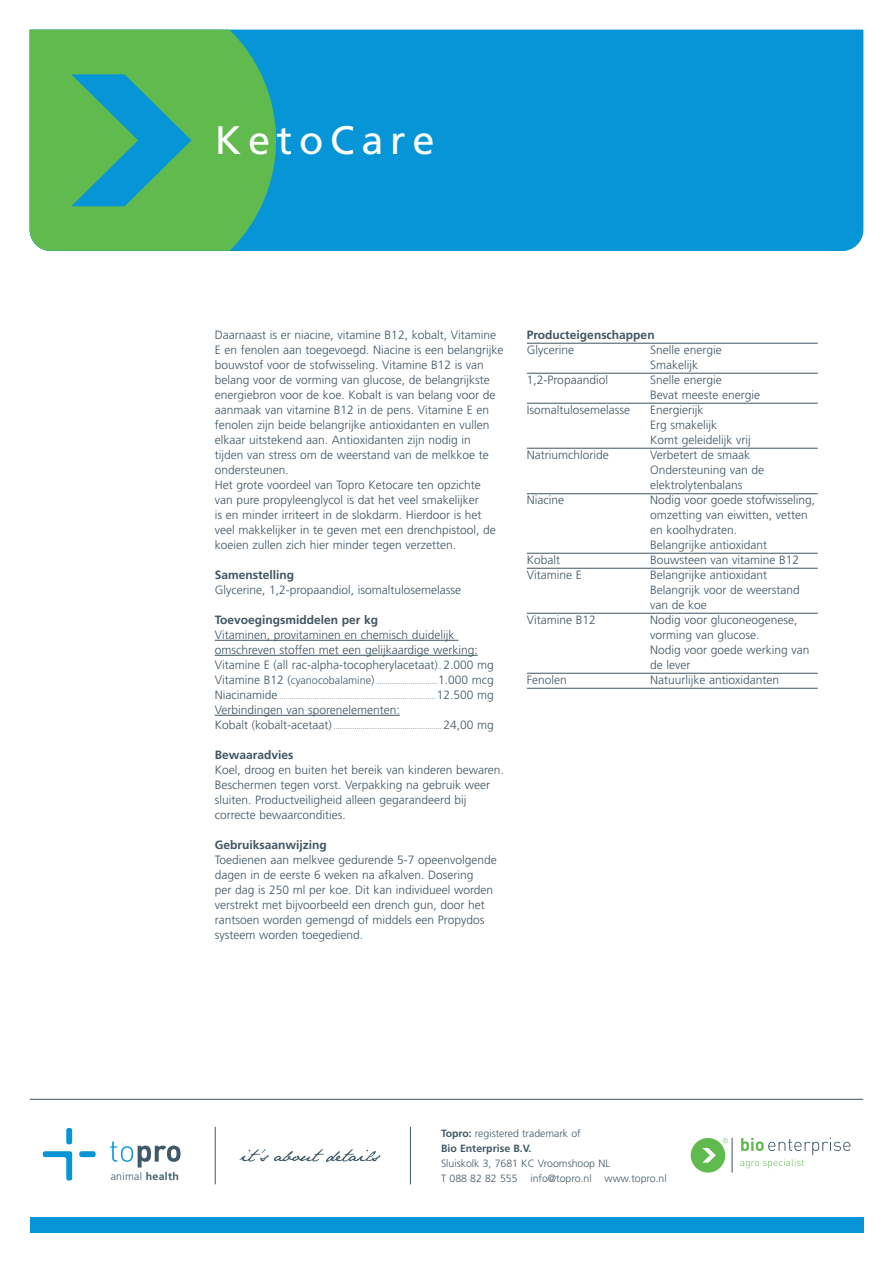
<style>
.page{position:relative;width:893px;height:1263px;background:#fff}
.page>*{position:absolute;margin:0;border:0;box-sizing:border-box;transform-origin:0 0}
.t1{font:39.75px "Frutiger LT Std";letter-spacing:.17em;color:#fff}
.t2{font:300 12px/15px "Frutiger LT Std";color:#405462}
.t3{font:700 12px "Frutiger LT Std";color:#405462}
.t4{font:300 10.65px "Frutiger LT Std";letter-spacing:.03em;color:#405968}
.t5{font:300 10.5px "Frutiger LT Std";color:#405968}
.t6{font:700 10.5px "Frutiger LT Std";color:#405968}
.t7{font:300 7.5px "Frutiger LT Std";color:#405462}
.s1{font-size:7.5px}
.s2{font-size:12px}
.s3{font-size:10.8px;color:#405968}
.s4{font-weight:700}
</style>
<div class="page">
<hr style="left:30px;top:1099px;width:833px;height:1px;background:#405462">
<div style="left:30px;top:1217px;width:833px;height:16px;background:#0696d7"></div>
<hr style="left:215px;top:1127px;width:1px;height:57px;background:#405968">
<svg style="left:240px;top:1149px;width:140px;height:13px"></svg>
<svg style="left:110px;top:1141px;width:70px;height:26px"></svg>
<div style="left:66px;top:1128px;width:6px;height:16px;background:#0696d7;border-radius:2px"></div>
<div style="left:79px;top:1151px;width:17px;height:6px;background:#0696d7;border-radius:2px"></div>
<svg style="left:43px;top:1151px;width:29px;height:29px"></svg>
<div style="left:691px;top:1138px;width:34px;height:34px;background:#60ba4e;border-radius:50%"></div>
<svg style="left:702px;top:1148px;width:14px;height:14px"></svg>
<svg style="left:722px;top:1138px;width:6px;height:5px"></svg>
<hr style="left:732px;top:1138px;width:1px;height:34px;background:#405462">
<svg style="left:740px;top:1137px;width:110px;height:31px"></svg>
<hr style="left:410px;top:1127px;width:1px;height:57px;background:#405968">
<hr style="left:215px;top:640px;width:243px;height:1px;background:#405462">
<hr style="left:215px;top:655px;width:263px;height:1px;background:#405462">
<hr style="left:215px;top:715px;width:185px;height:1px;background:#405462">
<div style="left:276px;top:30px;width:587px;height:221px;background:#0696d7"></div>
<svg style="left:30px;top:30px;width:246px;height:221px;background:#4fb366"></svg>
<hr style="left:527px;top:343px;width:291px;height:1px;background:#405462">
<hr style="left:527px;top:373px;width:291px;height:1px;background:#405462">
<hr style="left:527px;top:403px;width:291px;height:1px;background:#405462">
<hr style="left:527px;top:448px;width:291px;height:1px;background:#405462">
<hr style="left:527px;top:553px;width:291px;height:1px;background:#405462">
<hr style="left:527px;top:493px;width:291px;height:1px;background:#405462">
<hr style="left:527px;top:568px;width:291px;height:1px;background:#405462">
<hr style="left:527px;top:613px;width:291px;height:1px;background:#405462">
<hr style="left:527px;top:673px;width:291px;height:1px;background:#405462">
<hr style="left:527px;top:688px;width:291px;height:1px;background:#405462">
<p class="t1" style="left:215px;top:117px;width:203px">HoofTop</p>
<p class="t1" style="left:215px;top:117px;width:221px">KetoCare</p>
<p class="t2" style="left:215px;top:328px;width:290px">Daarnaast is er niacine, vitamine B12, kobalt, Vitamine E en fenolen aan toegevoegd. Niacine is een belangrijke bouwstof voor de stofwisseling. Vitamine B12 is van belang voor de vorming van glucose, de belangrijkste energiebron voor de koe. Kobalt is van belang voor de aanmaak van vitamine B12 in de pens. Vitamine E en fenolen zijn beide belangrijke antioxidanten en vullen elkaar uitstekend aan. Antioxidanten zijn nodig in<br>tijden van stress om de weerstand van de melkkoe te ondersteunen.</p>
<p class="t2" style="left:215px;top:478px;width:283px">Het grote voordeel van Topro Ketocare ten opzichte van pure propyleenglycol is dat het veel smakelijker<br>is en minder irriteert in de slokdarm. Hierdoor is het veel makkelijker in te geven met een drenchpistool, de koeien zullen zich hier minder tegen verzetten.</p>
<p class="t3" style="left:215px;top:568px;width:81px">Samenstelling</p>
<p class="t2" style="left:215px;top:583px;width:248px">Glycerine, 1,2-propaandiol, isomaltulosemelasse</p>
<p class="t3" style="left:215px;top:613px;width:165px">Toevoegingsmiddelen per kg</p>
<p class="t2" style="left:215px;top:628px;width:265px">Vitaminen, provitaminen en chemisch duidelijk omschreven stoffen met een gelijkaardige werking:</p>
<p class="t2" style="left:215px;top:658px;width:281px">Vitamine E (all rac-alpha-tocopherylacetaat)<span class="s1">..</span> 2.000 mg</p>
<p class="t7" style="left:215px;top:677px;width:281px"><span class="s2">Vitamine B12 (</span><span class="s3">cyanocobalamine</span><span class="s2">)</span>..............................<span class="s2">1.000 mcg</span></p>
<p class="t7" style="left:215px;top:692px;width:281px"><span class="s2">Niacinamide</span>............................................................................<span class="s2">12.500 mg</span></p>
<p class="t2" style="left:215px;top:703px;width:187px">Verbindingen van sporenelementen:</p>
<p class="t7" style="left:215px;top:722px;width:281px"><span class="s2">Kobalt (kobalt-acetaat)</span> .................................................... <span class="s2">24,00 mg</span></p>
<p class="t3" style="left:215px;top:748px;width:80px">Bewaaradvies</p>
<p class="t2" style="left:215px;top:763px;width:291px">Koel, droog en buiten het bereik van kinderen bewaren.<br>Beschermen tegen vorst. Verpakking na gebruik weer sluiten. Productveiligheid alleen gegarandeerd bij correcte bewaarcondities.</p>
<p class="t3" style="left:215px;top:838px;width:114px">Gebruiksaanwijzing</p>
<p class="t2" style="left:215px;top:853px;width:284px">Toedienen aan melkvee gedurende 5-7 opeenvolgende dagen in de eerste 6 weken na afkalven. Dosering<br>per dag is 250 ml per koe. Dit kan individueel worden verstrekt met bijvoorbeeld een drench gun, door het rantsoen worden gemengd of middels een Propydos systeem worden toegediend.</p>
<p class="t3" style="left:527px;top:328px;width:129px">Producteigenschappen</p>
<p class="t2" style="left:527px;top:343px;width:49px">Glycerine</p>
<p class="t2" style="left:650px;top:343px;width:73px">Snelle energie</p>
<p class="t2" style="left:650px;top:358px;width:49px">Smakelijk</p>
<p class="t2" style="left:527px;top:373px;width:83px">1,2-Propaandiol</p>
<p class="t2" style="left:650px;top:373px;width:73px">Snelle energie</p>
<p class="t2" style="left:650px;top:388px;width:112px">Bevat meeste energie</p>
<p class="t2" style="left:527px;top:403px;width:105px">Isomaltulosemelasse</p>
<p class="t2" style="left:650px;top:403px;width:55px">Energierijk</p>
<p class="t2" style="left:650px;top:418px;width:68px">Erg smakelijk</p>
<p class="t2" style="left:650px;top:433px;width:102px">Komt geleidelijk vrij</p>
<p class="t2" style="left:527px;top:448px;width:83px">Natriumchloride</p>
<p class="t2" style="left:650px;top:448px;width:116px">Verbetert de smaak<br>Ondersteuning van de elektrolytenbalans</p>
<p class="t2" style="left:527px;top:493px;width:39px">Niacine</p>
<p class="t2" style="left:650px;top:493px;width:167px">Nodig voor goede stofwisseling, omzetting van eiwitten, vetten en koolhydraten.</p>
<p class="t2" style="left:650px;top:538px;width:119px">Belangrijke antioxidant</p>
<p class="t2" style="left:527px;top:553px;width:35px">Kobalt</p>
<p class="t2" style="left:650px;top:553px;width:151px">Bouwsteen van vitamine B12</p>
<p class="t2" style="left:527px;top:568px;width:57px">Vitamine E</p>
<p class="t2" style="left:650px;top:568px;width:119px">Belangrijke antioxidant</p>
<p class="t2" style="left:650px;top:583px;width:151px">Belangrijk voor de weerstand van de koe</p>
<p class="t2" style="left:527px;top:613px;width:71px">Vitamine B12</p>
<p class="t2" style="left:650px;top:613px;width:149px">Nodig voor gluconeogenese, vorming van glucose.</p>
<p class="t2" style="left:650px;top:643px;width:161px">Nodig voor goede werking van de lever</p>
<p class="t2" style="left:527px;top:673px;width:42px">Fenolen</p>
<p class="t2" style="left:650px;top:673px;width:131px">Natuurlijke antioxidanten</p>
<p class="t4" style="left:111px;top:1170px;width:70px">animal <span class="s4">health</span></p>
<p class="t5" style="left:441px;top:1127px;width:141px"><span class="s4">Topro:</span> registered trademark of</p>
<p class="t6" style="left:441px;top:1142px;width:92px">Bio Enterprise B.V.</p>
<p class="t5" style="left:441px;top:1157px;width:170px">Sluiskolk 3, 7681 KC Vroomshoop NL</p>
<p class="t5" style="left:441px;top:1172px;width:227px">T 088 82 82 555 info@topro.nl www.topro.nl</p>
</div>
